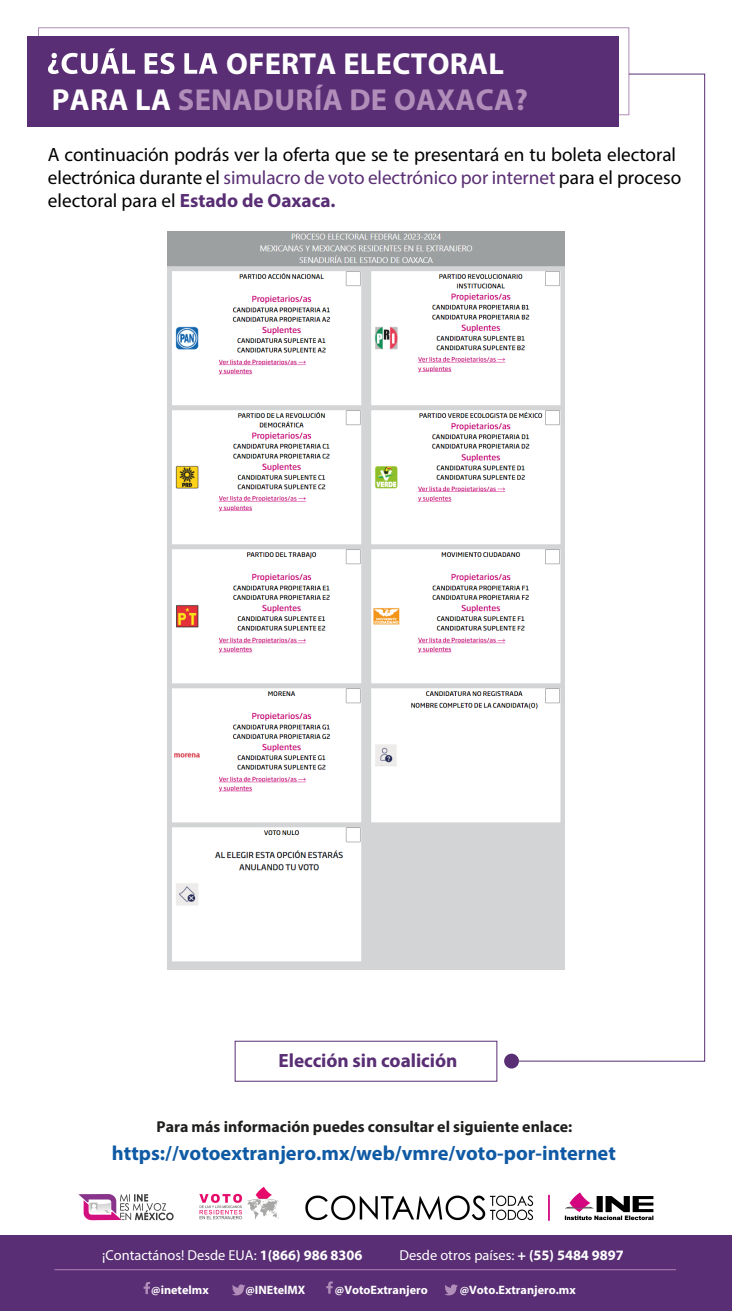
<style>
.page{position:relative;width:732px;height:1311px;background:#fff}
.page>*{position:absolute;margin:0;border:0;box-sizing:border-box;transform-origin:0 0}
.t1{font:700 30.4px/36.5px "Myriad Pro";letter-spacing:.01em;color:#fff}
.t2{font:700 20.4px "Myriad Pro";color:#0f5aa4}
.t3{font:19.25px/23.1px "Myriad Pro";letter-spacing:-.005em;color:#000}
.t4{font:700 19.25px "Myriad Pro";letter-spacing:-.005em;color:#592e74}
.t5{font:700 15.8px "Myriad Pro";color:#1e1e1c}
.t6{font:14.4px "Myriad Pro";color:#fff}
.t7{font:700 12.15px "Myriad Pro";color:#fff}
.s1{color:#b18eba}
.s2{color:#592e74}
.s3{font-weight:700;color:#592e74}
.s4{font-weight:700}
</style>
<div class="page">
<div style="left:38px;top:27px;width:591px;height:88px;border:1px solid #b18eba"></div>
<div style="left:27px;top:36px;width:591px;height:90px;background:#592e74"></div>
<svg style="left:48px;top:48px;width:169px;height:26px"></svg>
<img style="left:78px;top:1186px;width:576px;height:35px">
<div style="left:0;top:1234px;width:731px;height:76px;background:#592e74"></div>
<hr style="left:54px;top:1269px;width:621px;height:1px;background:#b081b8">
<svg style="left:143px;top:1282px;width:7px;height:12px"></svg>
<svg style="left:232px;top:1284px;width:13px;height:12px"></svg>
<svg style="left:326px;top:1281px;width:6px;height:12px"></svg>
<svg style="left:444px;top:1284px;width:13px;height:12px"></svg>
<div style="left:504px;top:1053px;width:14px;height:15px;background:#592e74;border-radius:50%"></div>
<svg style="left:517px;top:73px;width:188px;height:989px"></svg>
<img style="left:168px;top:232px;width:396px;height:737px">
<div style="left:235px;top:1041px;width:262px;height:40px;border:1px solid #592e74"></div>
<h1 class="t1" style="left:52px;top:44px;width:477px;text-indent:174px">OFERTA ELECTORAL<br>PARA LA <span class="s1">SENADURÍA DE OAXACA?</span></h1>
<p class="t3" style="left:48px;top:142px;width:634px">A continuación podrás ver la oferta que se te presentará en tu boleta electoral electrónica durante el <span class="s2">simulacro de voto electrónico por internet</span> para el proceso electoral para el <span class="s3">Estado de Oaxaca.</span></p>
<p class="t4" style="left:278px;top:1048px;width:180px">Elección sin coalición</p>
<p class="t5" style="left:156px;top:1116px;width:417px">Para más información puedes consultar el siguiente enlace:</p>
<p class="t2" style="left:112px;top:1139px;width:505px">https://votoextranjero.mx/web/vmre/voto-por-internet</p>
<p class="t6" style="left:102px;top:1246px;width:262px">¡Contactános! Desde EUA: <span class="s4">1(866) 986 8306</span></p>
<p class="t6" style="left:399px;top:1246px;width:226px">Desde otros países: <span class="s4">+ (55) 5484 9897</span></p>
<p class="t7" style="left:151px;top:1282px;width:59px">@inetelmx</p>
<p class="t7" style="left:245px;top:1282px;width:61px">@INEtelMX</p>
<p class="t7" style="left:335px;top:1282px;width:94px">@VotoExtranjero</p>
<p class="t7" style="left:459px;top:1282px;width:117px">@Voto.Extranjero.mx</p>
</div>
